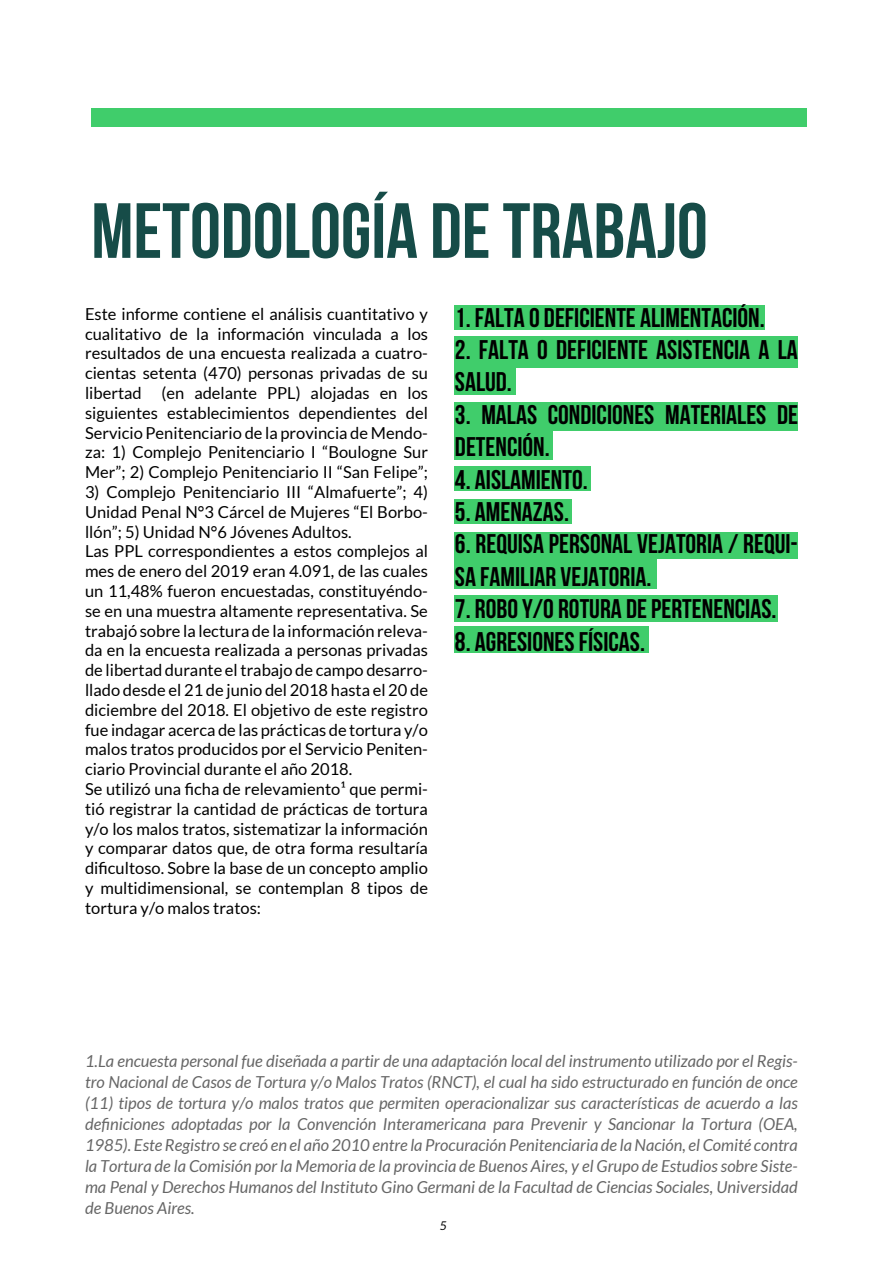
<style>
.page{position:relative;width:893px;height:1263px;background:#fff}
.page>*{position:absolute;margin:0;border:0;box-sizing:border-box;transform-origin:0 0}
.t1{font:700 78px "Bebas Neue";color:#164c48}
.t2{font:700 27px/32.4px "Bebas Neue";color:#000}
.t3{font:16.5px/19.8px "Lato";color:#000;text-align:justify}
.t4{font:italic 16.5px/21px "Lato";color:#666;text-align:justify}
.t5{font:italic 12px "Lato";color:#000}
</style>
<div class="page">
<div style="left:91px;top:108px;width:716px;height:18px;background:#40cd6b"></div>
<div style="left:455px;top:305px;width:310px;height:25px;background:#40cd6b"></div>
<div style="left:455px;top:466px;width:136px;height:25px;background:#40cd6b"></div>
<div style="left:455px;top:499px;width:117px;height:24px;background:#40cd6b"></div>
<div style="left:455px;top:532px;width:343px;height:27px;background:#40cd6b"></div>
<div style="left:455px;top:595px;width:323px;height:27px;background:#40cd6b"></div>
<div style="left:455px;top:626px;width:194px;height:27px;background:#40cd6b"></div>
<div style="left:455px;top:559px;width:202px;height:30px;background:#40cd6b"></div>
<div style="left:455px;top:336px;width:343px;height:32px;background:#40cd6b"></div>
<div style="left:455px;top:363px;width:61px;height:31px;background:#40cd6b"></div>
<div style="left:455px;top:402px;width:343px;height:29px;background:#40cd6b"></div>
<div style="left:455px;top:431px;width:98px;height:28px;background:#40cd6b"></div>
<h1 class="t1" style="left:91px;top:188px;width:618px">METODOLOGÍA DE TRABAJO</h1>
<p class="t3" style="left:85px;top:304px;width:344px">Este informe contiene el análisis cuantitativo y cualitativo de la información vinculada a los resultados de una encuesta realizada a cuatro&shy;cientas setenta (470) personas privadas de su libertad (en adelante PPL) alojadas en los siguientes establecimientos dependientes del Servicio Penitenciario de la provincia de Mendo&shy;za: 1) Complejo Penitenciario I “Boulogne Sur Mer”; 2) Complejo Penitenciario II “San Felipe”;</p>
<p class="t3" style="left:85px;top:482px;width:344px;text-align:left">3) Complejo Penitenciario III “Almafuerte”; 4)<br>Unidad Penal N°3 Cárcel de Mujeres “El Borbo&shy;llón”; 5) Unidad N°6 Jóvenes Adultos.<br>Las PPL correspondientes a estos complejos al mes de enero del 2019 eran 4.091, de las cuales un 11,48% fueron encuestadas, constituyéndo&shy;se en una muestra altamente representativa. Se trabajó sobre la lectura de la información releva&shy;da en la encuesta realizada a personas privadas de libertad durante el trabajo de campo desarro&shy;llado desde el 21 de junio del 2018 hasta el 20 de diciembre del 2018. El objetivo de este registro fue indagar acerca de las prácticas de tortura y/o malos tratos producidos por el Servicio Peniten&shy;ciario Provincial durante el año 2018.<br>Se utilizó una ficha de relevamiento¹ que permi&shy;tió registrar la cantidad de prácticas de tortura y/o los malos tratos, sistematizar la información y comparar datos que, de otra forma resultaría dificultoso. Sobre la base de un concepto amplio y multidimensional, se contemplan 8 tipos de tortura y/o malos tratos:</p>
<h2 class="t2" style="left:455px;top:301px;width:311px">1. FALTA O DEFICIENTE ALIMENTACIÓN.</h2>
<h2 class="t2" style="left:455px;top:333px;width:344px">2. FALTA O DEFICIENTE ASISTENCIA A LA<br>SALUD.</h2>
<h2 class="t2" style="left:455px;top:398px;width:344px">3. MALAS CONDICIONES MATERIALES DE<br>DETENCIÓN.</h2>
<h2 class="t2" style="left:455px;top:463px;width:134px">4. AISLAMIENTO.</h2>
<h2 class="t2" style="left:455px;top:495px;width:116px">5. AMENAZAS.</h2>
<h2 class="t2" style="left:455px;top:527px;width:344px">6. REQUISA PERSONAL VEJATORIA / REQUI-<br>SA FAMILIAR VEJATORIA.</h2>
<h2 class="t2" style="left:455px;top:592px;width:323px">7. ROBO Y/O ROTURA DE PERTENENCIAS.</h2>
<h2 class="t2" style="left:455px;top:625px;width:192px">8. AGRESIONES FÍSICAS.</h2>
<p class="t4" style="left:85px;top:1051px;width:714px">1.La encuesta personal fue diseñada a partir de una adaptación local del instrumento utilizado por el Regis&shy;tro Nacional de Casos de Tortura y/o Malos Tratos (RNCT), el cual ha sido estructurado en función de once (11) tipos de tortura y/o malos tratos que permiten operacionalizar sus características de acuerdo a las definiciones adoptadas por la Convención Interamericana para Prevenir y Sancionar la Tortura (OEA, 1985). Este Registro se creó en el año 2010 entre la Procuración Penitenciaria de la Nación, el Comité contra la Tortura de la Comisión por la Memoria de la provincia de Buenos Aires, y el Grupo de Estudios sobre Siste&shy;ma Penal y Derechos Humanos del Instituto Gino Germani de la Facultad de Ciencias Sociales, Universidad de Buenos Aires.</p>
<p class="t5" style="left:440px;top:1219px;width:8px">5</p>
</div>
